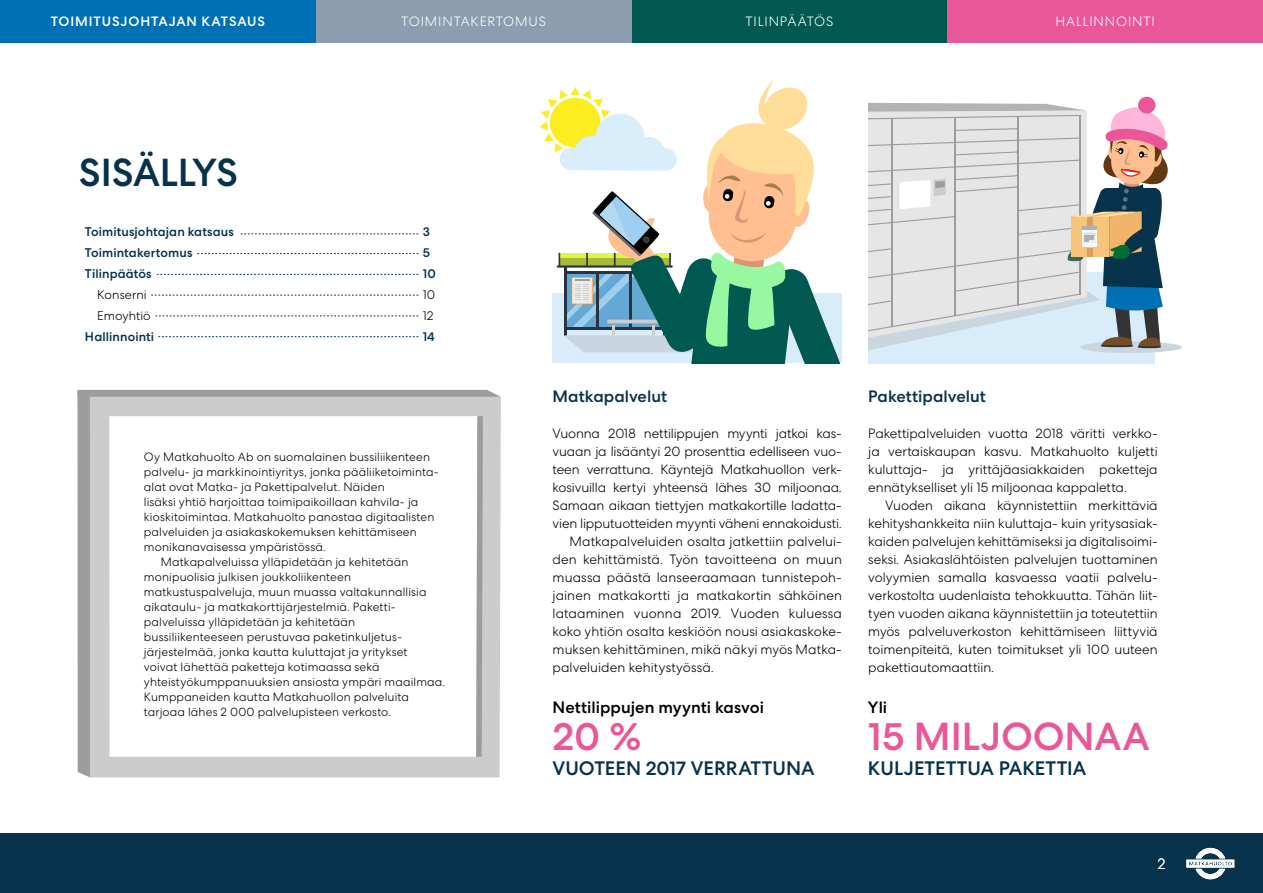
<style>
.page{position:relative;width:1263px;height:893px;background:#fff}
.page>*{position:absolute;margin:0;border:0;box-sizing:border-box;transform-origin:0 0}
.t1{font:500 39px "Centra No 2";color:#ea5798}
.t2{font:500 39px "Centra No 2";letter-spacing:-.01em;color:#06324c}
.t3{font:500 19.5px "Centra No 2";color:#06324c}
.t4{font:500 16.5px "Centra No 2";color:#06324c}
.t5{font:500 16.5px "Centra No 2";color:#000}
.t6{font:300 15px "Centra No 2";color:#fff}
.t7{font:300 13.5px/18px "Centra No 2";letter-spacing:-.005em;color:#000;text-align:justify}
.t8{font:300 13.5px "Centra No 2";letter-spacing:.06em;color:#fff}
.t9{font:500 13.5px "Centra No 2";letter-spacing:.065em;color:#fff}
.t10{font:500 12.6px "Centra No 2";letter-spacing:.005em;color:#06324c}
.t11{font:300 12.6px "Centra No 2";letter-spacing:.005em;color:#000}
.t12{font:300 12px "Centra No 2";letter-spacing:.01em;color:#000}
</style>
<div class="page">
<div style="left:0;top:0;width:316px;height:43px;background:#0070b5"></div>
<div style="left:631px;top:0;width:316px;height:43px;background:#005950"></div>
<div style="left:316px;top:0;width:315px;height:43px;background:#8b9daf"></div>
<div style="left:947px;top:0;width:316px;height:43px;background:#ea5798"></div>
<div style="left:868px;top:272px;width:287px;height:91px;background:#d8ecf9"></div>
<svg style="left:77px;top:390px;width:424px;height:387px"></svg>
<div style="left:0;top:834px;width:1263px;height:59px;background:#06324c"></div>
<div style="left:1080px;top:341px;width:102px;height:12px;background:#c9d6e0;border-radius:50%"></div>
<div style="left:1138px;top:97px;width:17px;height:17px;background:#ea5798;border-radius:50%"></div>
<svg style="left:868px;top:103px;width:302px;height:247px"></svg>
<svg style="left:241px;top:234px;width:177px;height:1px"></svg>
<svg style="left:151px;top:295px;width:267px;height:1px"></svg>
<svg style="left:197px;top:253px;width:221px;height:1px"></svg>
<svg style="left:155px;top:316px;width:263px;height:1px"></svg>
<svg style="left:157px;top:274px;width:261px;height:1px"></svg>
<svg style="left:158px;top:336px;width:260px;height:1px"></svg>
<svg style="left:539px;top:80px;width:302px;height:283px"></svg>
<svg style="left:1186px;top:848px;width:48px;height:31px"></svg>
<p class="t9" style="left:51px;top:14px;width:216px">TOIMITUSJOHTAJAN KATSAUS</p>
<p class="t8" style="left:401px;top:14px;width:146px">TOIMINTAKERTOMUS</p>
<p class="t8" style="left:746px;top:14px;width:89px">TILINPÄÄTÖS</p>
<p class="t8" style="left:1055px;top:14px;width:101px">HALLINNOINTI</p>
<h1 class="t2" style="left:79px;top:149px;width:160px">SISÄLLYS</h1>
<p class="t10" style="left:85px;top:225px;width:150px">Toimitusjohtajan katsaus</p>
<p class="t10" style="left:423px;top:225px;width:9px">3</p>
<p class="t10" style="left:85px;top:246px;width:109px">Toimintakertomus</p>
<p class="t10" style="left:423px;top:246px;width:9px">5</p>
<p class="t10" style="left:85px;top:266px;width:68px">Tilinpäätös</p>
<p class="t10" style="left:423px;top:266px;width:15px">10</p>
<p class="t11" style="left:97px;top:287px;width:51px">Konserni</p>
<p class="t11" style="left:423px;top:287px;width:14px">10</p>
<p class="t11" style="left:97px;top:308px;width:55px">Emoyhtiö</p>
<p class="t11" style="left:423px;top:308px;width:12px">12</p>
<p class="t10" style="left:85px;top:329px;width:71px">Hallinnointi</p>
<p class="t10" style="left:423px;top:329px;width:14px">14</p>
<p class="t12" style="left:144px;top:450px;width:288px">Oy Matkahuolto Ab on suomalainen bussiliikenteen</p>
<p class="t12" style="left:144px;top:465px;width:296px">palvelu- ja markkinointiyritys, jonka pääliiketoiminta-</p>
<p class="t12" style="left:144px;top:480px;width:242px">alat ovat Matka- ja Pakettipalvelut. Näiden</p>
<p class="t12" style="left:144px;top:495px;width:276px">lisäksi yhtiö harjoittaa toimipaikoillaan kahvila- ja</p>
<p class="t12" style="left:144px;top:510px;width:292px">kioskitoimintaa. Matkahuolto panostaa digitaalisten</p>
<p class="t12" style="left:144px;top:525px;width:274px">palveluiden ja asiakaskokemuksen kehittämiseen</p>
<p class="t12" style="left:144px;top:540px;width:183px">monikanavaisessa ympäristössä.</p>
<p class="t12" style="left:161px;top:555px;width:249px">Matkapalveluissa ylläpidetään ja kehitetään</p>
<p class="t12" style="left:144px;top:570px;width:209px">monipuolisia julkisen joukkoliikenteen</p>
<p class="t12" style="left:144px;top:585px;width:284px">matkustuspalveluja, muun muassa valtakunnallisia</p>
<p class="t12" style="left:144px;top:600px;width:254px">aikataulu- ja matkakorttijärjestelmiä. Paketti-</p>
<p class="t12" style="left:144px;top:615px;width:213px">palveluissa ylläpidetään ja kehitetään</p>
<p class="t12" style="left:144px;top:630px;width:260px">bussiliikenteeseen perustuvaa paketinkuljetus-</p>
<p class="t12" style="left:144px;top:645px;width:265px">järjestelmää, jonka kautta kuluttajat ja yritykset</p>
<p class="t12" style="left:144px;top:660px;width:237px">voivat lähettää paketteja kotimaassa sekä</p>
<p class="t12" style="left:144px;top:675px;width:303px">yhteistyökumppanuuksien ansiosta ympäri maailmaa.</p>
<p class="t12" style="left:144px;top:690px;width:267px">Kumppaneiden kautta Matkahuollon palveluita</p>
<p class="t12" style="left:144px;top:705px;width:249px">tarjoaa lähes 2 000 palvelupisteen verkosto.</p>
<p class="t4" style="left:552px;top:386px;width:116px">Matkapalvelut</p>
<p class="t7" style="left:552px;top:424px;width:291px">Vuonna 2018 nettilippujen myynti jatkoi kas-</p>
<p class="t7" style="left:552px;top:442px;width:291px">vuaan ja lisääntyi 20 prosenttia edelliseen vuo-</p>
<p class="t7" style="left:552px;top:460px;width:291px">teen verrattuna. Käyntejä Matkahuollon verk-</p>
<p class="t7" style="left:552px;top:478px;width:291px">kosivuilla kertyi yhteensä lähes 30 miljoonaa.</p>
<p class="t7" style="left:552px;top:496px;width:291px">Samaan aikaan tiettyjen matkakortille ladatta-</p>
<p class="t7" style="left:552px;top:514px;width:291px">vien lipputuotteiden myynti väheni ennakoidusti.</p>
<p class="t7" style="left:570px;top:532px;width:274px">Matkapalveluiden osalta jatkettiin palvelui-</p>
<p class="t7" style="left:552px;top:550px;width:291px">den kehittämistä. Työn tavoitteena on muun</p>
<p class="t7" style="left:552px;top:568px;width:291px">muassa päästä lanseeraamaan tunnistepoh-</p>
<p class="t7" style="left:552px;top:586px;width:291px">jainen matkakortti ja matkakortin sähköinen</p>
<p class="t7" style="left:552px;top:604px;width:291px">lataaminen vuonna 2019. Vuoden kuluessa</p>
<p class="t7" style="left:552px;top:622px;width:291px">koko yhtiön osalta keskiöön nousi asiakaskoke-</p>
<p class="t7" style="left:552px;top:640px;width:291px">muksen kehittäminen, mikä näkyi myös Matka-</p>
<p class="t7" style="left:552px;top:658px;width:163px">palveluiden kehitystyössä.</p>
<p class="t4" style="left:868px;top:386px;width:119px">Pakettipalvelut</p>
<p class="t7" style="left:868px;top:424px;width:291px">Pakettipalveluiden vuotta 2018 väritti verkko&shy;ja vertaiskaupan kasvu. Matkahuolto kuljetti kuluttaja- ja yrittäjäasiakkaiden paketteja ennätykselliset yli 15 miljoonaa kappaletta.</p>
<p class="t7" style="left:868px;top:496px;width:291px;text-indent:17px">Vuoden aikana käynnistettiin merkittäviä kehityshankkeita niin kuluttaja- kuin yritysasiak&shy;kaiden palvelujen kehittämiseksi ja digitalisoimi&shy;seksi. Asiakaslähtöisten palvelujen tuottaminen volyymien samalla kasvaessa vaatii palvelu&shy;verkostolta uudenlaista tehokkuutta. Tähän liit&shy;tyen vuoden aikana käynnistettiin ja toteutettiin myös palveluverkoston kehittämiseen liittyviä toimenpiteitä, kuten toimitukset yli 100 uuteen pakettiautomaattiin.</p>
<p class="t5" style="left:553px;top:697px;width:213px">Nettilippujen myynti kasvoi</p>
<p class="t5" style="left:868px;top:697px;width:21px">Yli</p>
<h1 class="t1" style="left:553px;top:714px;width:90px">20 %</h1>
<h1 class="t1" style="left:868px;top:714px;width:283px">15 MILJOONAA</h1>
<h2 class="t3" style="left:553px;top:757px;width:263px">VUOTEEN 2017 VERRATTUNA</h2>
<h2 class="t3" style="left:868px;top:757px;width:220px">KULJETETTUA PAKETTIA</h2>
<p class="t6" style="left:1157px;top:855px;width:10px">2</p>
</div>
